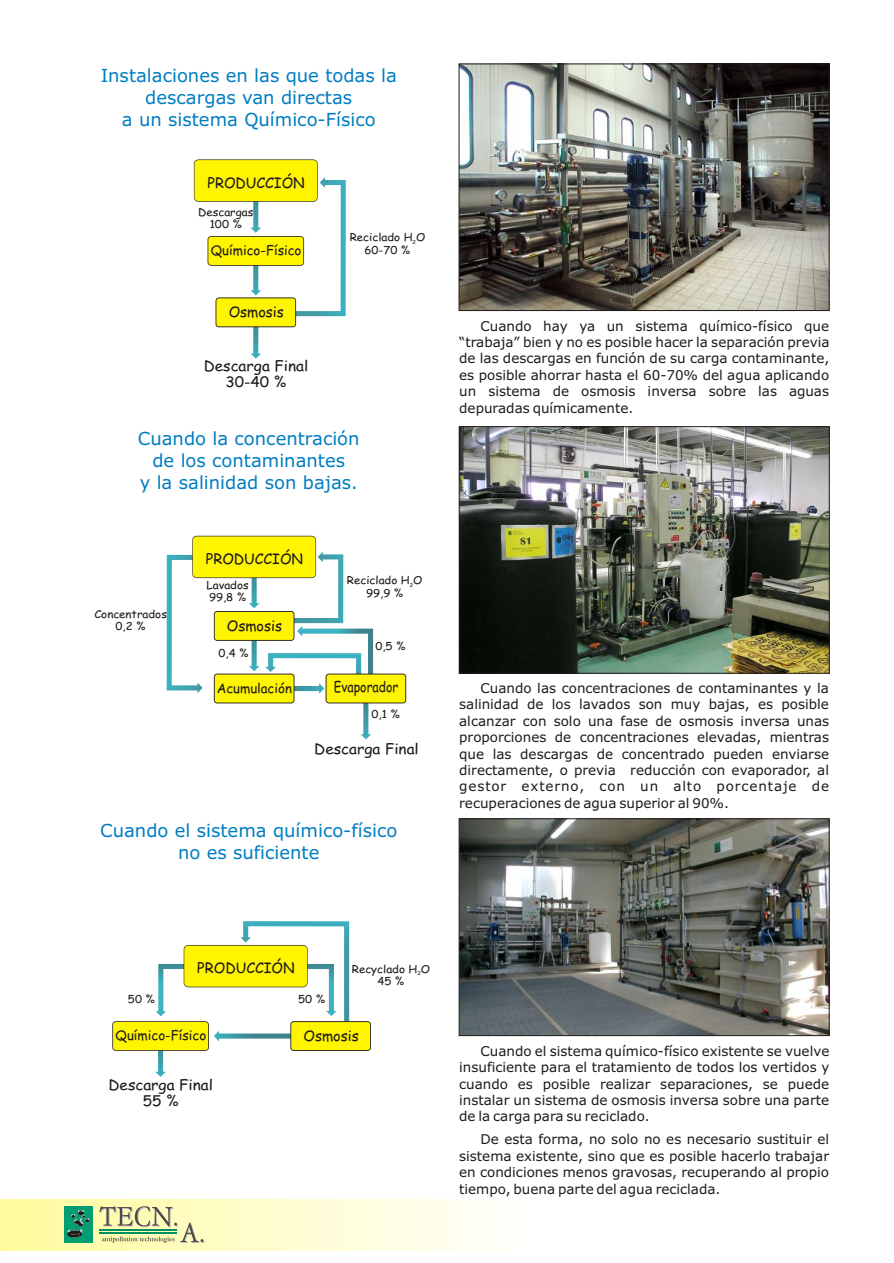
<style>
.page{position:relative;width:894px;height:1263px;background:#fff}
.page>*{position:absolute;margin:0;border:0;box-sizing:border-box;transform-origin:0 0}
.t1{font:18px/21.9px "Verdana";color:#007dc2;text-align:center}
.t2{font:14.4px "Comic Sans MS";color:#1f1a17}
.t3{font:14.4px/16px "Comic Sans MS";color:#1f1a17;text-align:center;scale:1.07 1}
.t4{font:14.4px "Comic Sans MS";color:#1f1a17;scale:.85 1}
.t5{font:13.5px/16.4px "Verdana";color:#1f1a17;text-align:justify}
.t6{font:13.2px "Comic Sans MS";color:#1f1a17}
.t7{font:10.8px/12.5px "Comic Sans MS";color:#1f1a17;text-align:center;scale:1.07 1}
</style>
<div class="page">
<div style="left:0;top:1199px;width:535px;height:51px;background:linear-gradient(to right,#fdfa9b,#fffffe)"></div>
<svg style="left:99px;top:1206px;width:105px;height:37px;background:#d9d9a5"></svg>
<hr style="left:99px;top:1229px;width:78px;height:1px;background:#009161">
<hr style="left:99px;top:1232px;width:78px;height:2px;background:#009161">
<svg style="left:64px;top:1206px;width:28px;height:37px"></svg>
<img style="left:461px;top:429px;width:366px;height:242px">
<img style="left:461px;top:66px;width:366px;height:243px">
<svg style="left:194px;top:159px;width:152px;height:200px"></svg>
<svg style="left:167px;top:536px;width:239px;height:203px"></svg>
<svg style="left:112px;top:921px;width:259px;height:156px"></svg>
<img style="left:461px;top:821px;width:366px;height:213px">
<div style="left:459px;top:427px;width:370px;height:246px;border:1px solid #1f1a17"></div>
<div style="left:459px;top:64px;width:370px;height:247px;border:1px solid #1f1a17"></div>
<div style="left:459px;top:819px;width:370px;height:217px;border:1px solid #1f1a17"></div>
<h1 class="t1" style="left:101px;top:66px;width:298px">Instalaciones en las que todas la descargas van directas<br>a un sistema Químico-Físico</h1>
<p class="t2" style="left:208px;top:176px;width:99px">PRODUCCIÓN</p>
<p class="t7" style="left:198px;top:207px;width:53px;line-height:12px">Descargas<br>100 %</p>
<p class="t6" style="left:211px;top:244px;width:92px">Químico-Físico</p>
<p class="t2" style="left:229px;top:306px;width:57px">Osmosis</p>
<p class="t3" style="left:204px;top:359px;width:99px">Descarga Final<br>30-40 %</p>
<p class="t7" style="left:350px;top:232px;width:72px">Reciclado H<sub>2</sub>O<br>60-70 %</p>
<h1 class="t1" style="left:138px;top:429px;width:223px">Cuando la concentración de los contaminantes<br>y la salinidad son bajas.</h1>
<p class="t7" style="left:94px;top:610px;width:69px;line-height:12px">Concentrados<br>0,2 %</p>
<p class="t2" style="left:206px;top:553px;width:99px">PRODUCCIÓN</p>
<p class="t7" style="left:207px;top:580px;width:41px;line-height:12px;text-align:left">Lavados<br>99,8 %</p>
<p class="t2" style="left:227px;top:619px;width:57px">Osmosis</p>
<p class="t7" style="left:218px;top:648px;width:30px">0,4 %</p>
<p class="t7" style="left:347px;top:575px;width:72px">Reciclado H<sub>2</sub>O<br>99,9 %</p>
<p class="t7" style="left:375px;top:641px;width:30px">0,5 %</p>
<p class="t6" style="left:217px;top:683px;width:77px">Acumulación</p>
<p class="t4" style="left:334px;top:681px;width:78px">Evaporador</p>
<p class="t7" style="left:372px;top:709px;width:28px">0,1 %</p>
<p class="t3" style="left:314px;top:742px;width:99px">Descarga Final</p>
<h1 class="t1" style="left:100px;top:821px;width:299px">Cuando el sistema químico-físico no es suficiente</h1>
<p class="t5" style="left:459px;top:319px;width:372px;text-indent:21px">Cuando hay ya un sistema químico-físico que “trabaja” bien y no es posible hacer la separación previa de las descargas en función de su carga contaminante, es posible ahorrar hasta el 60-70% del agua aplicando un sistema de osmosis inversa sobre las aguas depuradas químicamente.</p>
<p class="t5" style="left:459px;top:681px;width:372px;text-indent:21px">Cuando las concentraciones de contaminantes y la salinidad de los lavados son muy bajas, es posible alcanzar con solo una fase de osmosis inversa unas proporciones de concentraciones elevadas, mientras que las descargas de concentrado pueden enviarse directamente, o previa reducción con evaporador, al gestor externo, con un alto porcentaje de recuperaciones de agua superior al 90%.</p>
<p class="t7" style="left:128px;top:994px;width:27px">50 %</p>
<p class="t2" style="left:197px;top:962px;width:99px">PRODUCCIÓN</p>
<p class="t7" style="left:298px;top:994px;width:27px">50 %</p>
<p class="t7" style="left:352px;top:964px;width:75px">Recyclado H<sub>2</sub>O<br>45 %</p>
<p class="t6" style="left:116px;top:1029px;width:92px">Químico-Físico</p>
<p class="t3" style="left:108px;top:1078px;width:99px">Descarga Final<br>55 %</p>
<p class="t2" style="left:304px;top:1030px;width:57px">Osmosis</p>
<p class="t5" style="left:459px;top:1044px;width:372px;text-indent:21px">Cuando el sistema químico-físico existente se vuelve insuficiente para el tratamiento de todos los vertidos y cuando es posible realizar separaciones, se puede instalar un sistema de osmosis inversa sobre una parte de la carga para su reciclado.</p>
<p class="t5" style="left:459px;top:1132px;width:372px;text-indent:21px">De esta forma, no solo no es necesario sustituir el sistema existente, sino que es posible hacerlo trabajar en condiciones menos gravosas, recuperando al propio tiempo, buena parte del agua reciclada.</p>
</div>
